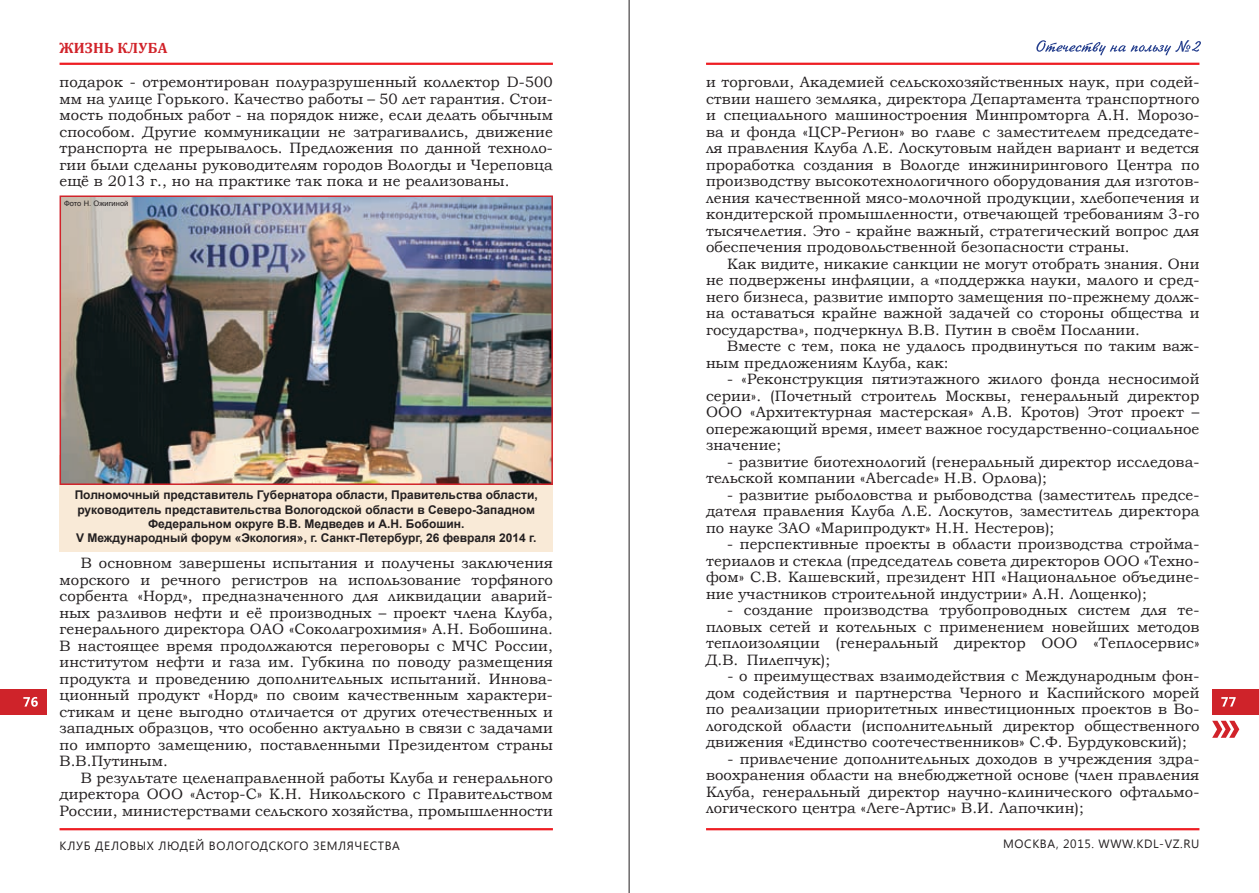
<style>
.page{position:relative;width:1259px;height:893px;background:#fff}
.page>*{position:absolute;margin:0;border:0;box-sizing:border-box;transform-origin:0 0}
.t1{font:15px/16.5px "Bookman Old Style";letter-spacing:.005em;color:#231f20;text-align:justify}
.t2{font:700 15px "Cambria";letter-spacing:.01em;color:#d1232a}
.t3{font:700 12px/14.4px "Arial";color:#231f20;text-align:center}
.t4{font:12px "Segoe UI";letter-spacing:.05em;color:#231f20}
.t5{font:7.5px "Arial";letter-spacing:.01em;color:#231f20}
</style>
<div class="page">
<hr style="left:60px;top:828px;width:493px;height:2px;background:#ee1d23">
<hr style="left:60px;top:63px;width:493px;height:2px;background:#ee1d23">
<svg style="left:1036px;top:40px;width:165px;height:15px"></svg>
<hr style="left:706px;top:828px;width:493px;height:2px;background:#ee1d23">
<hr style="left:706px;top:63px;width:493px;height:2px;background:#ee1d23">
<div style="left:60px;top:455px;width:493px;height:97px;background:#f9ead7"></div>
<div style="left:0;top:689px;width:47px;height:25px;background:#cf232a"></div>
<svg style="left:23px;top:697px;width:15px;height:10px"></svg>
<div style="left:1212px;top:689px;width:47px;height:25px;background:#cf232a"></div>
<svg style="left:1221px;top:697px;width:14px;height:9px"></svg>
<svg style="left:1212px;top:721px;width:27px;height:17px"></svg>
<img style="left:63px;top:198px;width:487px;height:284px">
<div style="left:60px;top:195px;width:493px;height:290px;border:2px solid #d1232a"></div>
<hr style="left:629px;top:0;width:1px;height:893px;background:#231f20">
<p class="t2" style="left:60px;top:38px;width:109px">Жизнь клуба</p>
<p class="t1" style="left:60px;top:74px;width:495px">подарок - отремонтирован полуразрушенный коллектор D-500 мм на улице Горького. Качество работы – 50 лет гарантия. Стои&shy;мость подобных работ - на порядок ниже, если делать обычным способом. Другие коммуникации не затрагивались, движение транспорта не прерывалось. Предложения по данной техноло&shy;гии были сделаны руководителям городов Вологды и Череповца ещё в 2013 г., но на практике так пока и не реализованы.</p>
<p class="t1" style="left:706px;top:74px;width:495px">и торговли, Академией сельскохозяйственных наук, при содей&shy;ствии нашего земляка, директора Департамента транспортного и специального машиностроения Минпромторга А.Н. Морозо&shy;ва и фонда «ЦСР-Регион» во главе с заместителем председате&shy;ля правления Клуба Л.Е. Лоскутовым найден вариант и ведется проработка создания в Вологде инжинирингового Центра по производству высокотехнологичного оборудования для изготов&shy;ления качественной мясо-молочной продукции, хлебопечения и кондитерской промышленности, отвечающей требованиям 3-го тысячелетия. Это - крайне важный, стратегический вопрос для обеспечения продовольственной безопасности страны.</p>
<p class="t1" style="left:706px;top:255px;width:495px;text-indent:21px">Как видите, никакие санкции не могут отобрать знания. Они не подвержены инфляции, а «поддержка науки, малого и сред&shy;него бизнеса, развитие импорто замещения по-прежнему долж&shy;на оставаться крайне важной задачей со стороны общества и государства», подчеркнул В.В. Путин в своём Послании.</p>
<p class="t1" style="left:706px;top:338px;width:495px;text-indent:21px">Вместе с тем, пока не удалось продвинуться по таким важ&shy;ным предложениям Клуба, как:</p>
<p class="t1" style="left:706px;top:371px;width:495px;text-indent:21px">- «Реконструкция пятиэтажного жилого фонда несносимой серии». (Почетный строитель Москвы, генеральный директор ООО «Архитектурная мастерская» А.В. Кротов) Этот проект – опережающий время, имеет важное государственно-социальное значение;</p>
<p class="t1" style="left:706px;top:453px;width:495px;text-indent:21px">- развитие биотехнологий (генеральный директор исследова&shy;тельской компании «Abercade» Н.В. Орлова);</p>
<p class="t1" style="left:706px;top:486px;width:495px;text-indent:21px">- развитие рыболовства и рыбоводства (заместитель предсе&shy;дателя правления Клуба Л.Е. Лоскутов, заместитель директора по науке ЗАО «Марипродукт» Н.Н. Нестеров);</p>
<p class="t1" style="left:706px;top:536px;width:495px;text-indent:21px">- перспективные проекты в области производства стройма&shy;териалов и стекла (председатель совета директоров ООО «Техно&shy;фом» С.В. Кашевский, президент НП «Национальное объедине&shy;ние участников строительной индустрии» А.Н. Лощенко);</p>
<p class="t1" style="left:706px;top:602px;width:495px;text-indent:21px">- создание производства трубопроводных систем для те&shy;пловых сетей и котельных с применением новейших методов теплоизоляции (генеральный директор ООО «Теплосервис» Д.В. Пилепчук);</p>
<p class="t1" style="left:706px;top:668px;width:495px;text-indent:21px">- о преимуществах взаимодействия с Международным фон&shy;дом содействия и партнерства Черного и Каспийского морей по реализации приоритетных инвестиционных проектов в Во&shy;логодской области (исполнительный директор общественного движения «Единство соотечественников» С.Ф. Бурдуковский);</p>
<p class="t1" style="left:706px;top:750px;width:495px;text-indent:21px">- привлечение дополнительных доходов в учреждения здра&shy;воохранения области на внебюджетной основе (член правления Клуба, генеральный директор научно-клинического офтальмо&shy;логического центра «Леге-Артис» В.И. Лапочкин);</p>
<p class="t5" style="left:64px;top:199px;width:66px">Фото Н. Ожигиной</p>
<p class="t3" style="left:75px;top:488px;width:465px">Полномочный представитель Губернатора области, Правительства области, руководитель представительства Вологодской области в Северо-Западном Федеральном округе В.В. Медведев и А.Н. Бобошин.<br>V Международный форум «Экология», г. Санкт-Петербург, 26 февраля 2014 г.</p>
<p class="t1" style="left:60px;top:555px;width:495px;text-indent:21px">В основном завершены испытания и получены заключения морского и речного регистров на использование торфяного сорбента «Норд», предназначенного для ликвидации аварий&shy;ных разливов нефти и её производных – проект члена Клуба, генерального директора ОАО «Соколагрохимия» А.Н. Бобошина.<br>В настоящее время продолжаются переговоры с МЧС России, институтом нефти и газа им. Губкина по поводу размещения продукта и проведению дополнительных испытаний. Иннова&shy;ционный продукт «Норд» по своим качественным характери&shy;стикам и цене выгодно отличается от других отечественных и западных образцов, что особенно актуально в связи с задачами по импорто замещению, поставленными Президентом страны В.В.Путиным.</p>
<p class="t1" style="left:60px;top:769px;width:495px;text-indent:21px">В результате целенаправленной работы Клуба и генерального директора ООО «Астор-С» К.Н. Никольского с Правительством России, министерствами сельского хозяйства, промышленности</p>
<p class="t4" style="left:60px;top:837px;width:342px">КЛУБ ДЕЛОВЫХ ЛЮДЕЙ ВОЛОГОДСКОГО ЗЕМЛЯЧЕСТВА</p>
<p class="t4" style="left:1003px;top:836px;width:198px">МОСКВА, 2015. WWW.KDL-VZ.RU</p>
</div>
